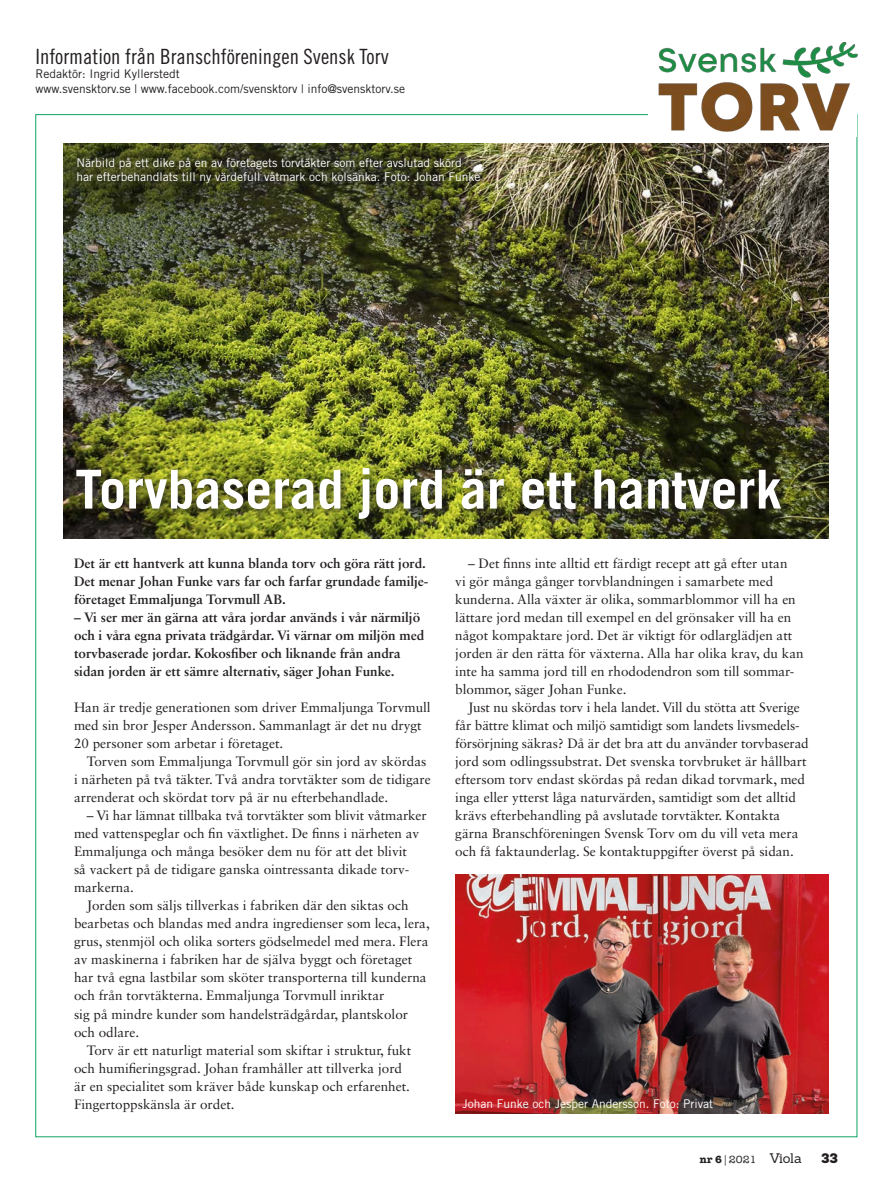
<style>
.page{position:relative;width:893px;height:1200px;background:#fff}
.page>*{position:absolute;margin:0;border:0;box-sizing:border-box;transform-origin:0 0}
.Svenk_Torv_Rubrik{font:700 53.7px "Trade Gothic LT Std";color:#fff}
.t1{font:21px "Trade Gothic LT Std Cn 18";color:#231f20}
.Svenk_Torv_Bröd_med{font:13.5px/18px "Sabon LT Std";color:#231f20}
.Svenk_Torv_Bröd_med-2{font:700 13.5px/18px "Sabon LT Std";color:#231f20}
.t2{font:900 13.5px "Sanchez";color:#231f20}
.Svenk_Torv_bildtext{font:12px/14.4px "Trade Gothic LT Std";color:#fff}
.t3{font:12px/14.4px "Trade Gothic LT Std";color:#231f20}
.t4{font:500 10.5px "American Typewriter ITC Pro";color:#231f20}
.s1{font-weight:700}
.s2{font-family:"Sanchez";font-weight:400;font-size:13.5px}
</style>
<div class="page">
<img style="left:658px;top:42px;width:200px;height:112px">
<img style="left:64px;top:143px;width:764px;height:395px">
<div style="left:70px;top:462px;width:721px;height:67px;background:#231f20;opacity:.75"></div>
<img style="left:455px;top:874px;width:373px;height:238px">
<svg style="left:73px;top:153px;width:411px;height:35px"></svg>
<h2 class="t1" style="left:35px;top:44px;width:355px">Information från Branschföreningen Svensk Torv</h2>
<p class="t3" style="left:35px;top:67px;width:371px">Redaktör: Ingrid Kyllerstedt<br>www.svensktorv.se | www.facebook.com/svensktorv | info@svensktorv.se</p>
<p class="Svenk_Torv_bildtext" style="left:77px;top:155px;width:405px">Närbild på ett dike på en av företagets torvtäkter som efter avslutad skörd har efterbehandlats till ny värdefull våtmark och kolsänka. Foto: Johan Funke</p>
<p class="Svenk_Torv_Rubrik" style="left:75px;top:456px;width:708px">Torvbaserad jord är ett hantverk</p>
<p class="Svenk_Torv_Bröd_med-2" style="left:74px;top:554px;width:356px">Det är ett hantverk att kunna blanda torv och göra rätt jord.<br>Det menar Johan Funke vars far och farfar grundade familje&shy;företaget Emmaljunga Torvmull AB.</p>
<p class="Svenk_Torv_Bröd_med-2" style="left:74px;top:608px;width:352px">– Vi ser mer än gärna att våra jordar används i vår närmiljö och i våra egna privata trädgårdar. Vi värnar om miljön med torvbaserade jordar. Kokosfiber och liknande från andra sidan jorden är ett sämre alternativ, säger Johan Funke.</p>
<p class="Svenk_Torv_Bröd_med" style="left:74px;top:698px;width:358px">Han är tredje generationen som driver Emmaljunga Torvmull med sin bror Jesper Andersson. Sammanlagt är det nu drygt<br>20 personer som arbetar i företaget.</p>
<p class="Svenk_Torv_Bröd_med" style="left:74px;top:752px;width:358px;text-indent:13px">Torven som Emmaljunga Torvmull gör sin jord av skördas i närheten på två täkter. Två andra torvtäkter som de tidigare arrenderat och skördat torv på är nu efterbehandlade.</p>
<p class="Svenk_Torv_Bröd_med" style="left:74px;top:806px;width:354px;text-indent:13px">– Vi har lämnat tillbaka två torvtäkter som blivit våtmarker med vattenspeglar och fin växtlighet. De finns i närheten av Emmaljunga och många besöker dem nu för att det blivit<br>så vackert på de tidigare ganska ointressanta dikade torv&shy;markerna.</p>
<p class="Svenk_Torv_Bröd_med" style="left:74px;top:896px;width:357px;text-indent:13px">Jorden som säljs tillverkas i fabriken där den siktas och bearbetas och blandas med andra ingredienser som leca, lera, grus, stenmjöl och olika sorters gödselmedel med mera. Flera av maskinerna i fabriken har de själva byggt och företaget har två egna lastbilar som sköter transporterna till kunderna och från torvtäkterna. Emmaljunga Torvmull inriktar<br>sig på mindre kunder som handelsträdgårdar, plantskolor och odlare.</p>
<p class="Svenk_Torv_Bröd_med" style="left:74px;top:1040px;width:339px;text-indent:13px">Torv är ett naturligt material som skiftar i struktur, fukt och humifieringsgrad. Johan framhåller att tillverka jord är en specialitet som kräver både kunskap och erfarenhet.<br>Fingertoppskänsla är ordet.</p>
<p class="Svenk_Torv_Bröd_med" style="left:455px;top:554px;width:350px;text-indent:13px">– Det finns inte alltid ett färdigt recept att gå efter utan<br>vi gör många gånger torvblandningen i samarbete med kunderna. Alla växter är olika, sommarblommor vill ha en lättare jord medan till exempel en del grönsaker vill ha en något kompaktare jord. Det är viktigt för odlarglädjen att jorden är den rätta för växterna. Alla har olika krav, du kan inte ha samma jord till en rhododendron som till sommar&shy;blommor, säger Johan Funke.</p>
<p class="Svenk_Torv_Bröd_med" style="left:455px;top:698px;width:355px;text-indent:13px">Just nu skördas torv i hela landet. Vill du stötta att Sverige får bättre klimat och miljö samtidigt som landets livsmedels&shy;försörjning säkras? Då är det bra att du använder torvbaserad jord som odlingssubstrat. Det svenska torvbruket är hållbart eftersom torv endast skördas på redan dikad torvmark, med inga eller ytterst låga naturvärden, samtidigt som det alltid krävs efterbehandling på avslutade torvtäkter. Kontakta gärna Branschföreningen Svensk Torv om du vill veta mera och få faktaunderlag. Se kontaktuppgifter överst på sidan.</p>
<p class="Svenk_Torv_bildtext" style="left:463px;top:1096px;width:252px">Johan Funke och Jesper Andersson. Foto: Privat</p>
<p class="t4" style="left:700px;top:1152px;width:104px"><span class="s1">nr 6</span>|2021 <span class="s2">Viola</span></p>
<p class="t2" style="left:821px;top:1147px;width:18px">33</p>
</div>
